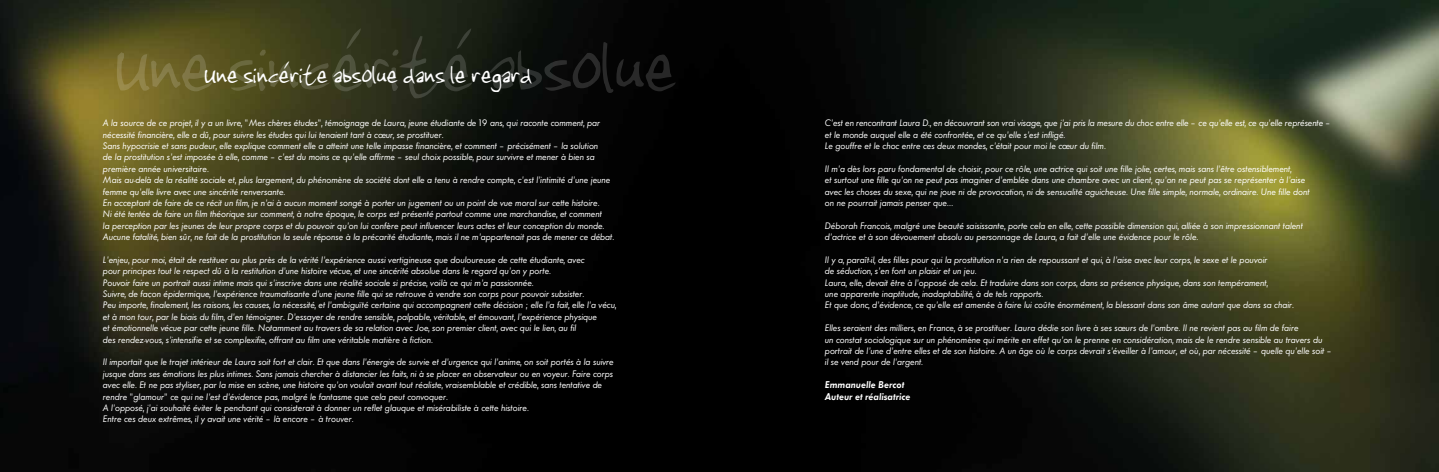
<style>
.page{position:relative;width:1439px;height:472px;background:#fff}
.page>*{position:absolute;margin:0;border:0;box-sizing:border-box;transform-origin:0 0}
.t1{font:98.52px "Jenkinsv 20";color:#fff}
.t2{font:33.95px "Jenkinsv 20";color:#fff}
.t3{font:9.19px/11.4px "Canal Demi Italique";color:#fff}
.t4{font:8.75px/11.4px "Canal Light Italique";color:#fff}
</style>
<div class="page">
<img style="left:0;top:0;width:1439px;height:471px">
<h1 class="t1" style="left:113px;top:12px;width:562px">Une sincérité absolue</h1>
<h2 class="t2" style="left:203px;top:55px;width:329px">Une sincérite absolue dans le regard</h2>
<p class="t4" style="left:103px;top:117px;width:513px">A la source de ce projet, il y a un livre, “Mes chères études”, témoignage de Laura, jeune étudiante de 19 ans, qui raconte comment, par nécessité financière, elle a dû, pour suivre les études qui lui tenaient tant à cœur, se prostituer.<br>Sans hypocrisie et sans pudeur, elle explique comment elle a atteint une telle impasse financière, et comment – précisément – la solution<br>de la prostitution s’est imposée à elle, comme – c’est du moins ce qu’elle affirme – seul choix possible, pour survivre et mener à bien sa première année universitaire.<br>Mais au-delà de la réalité sociale et, plus largement, du phénomène de société dont elle a tenu à rendre compte, c’est l’intimité d’une jeune femme qu’elle livre avec une sincérité renversante.<br>En acceptant de faire de ce récit un film, je n’ai à aucun moment songé à porter un jugement ou un point de vue moral sur cette histoire.<br>Ni été tentée de faire un film théorique sur comment, à notre époque, le corps est présenté partout comme une marchandise, et comment<br>la perception par les jeunes de leur propre corps et du pouvoir qu’on lui confère peut influencer leurs actes et leur conception du monde.<br>Aucune fatalité, bien sûr, ne fait de la prostitution la seule réponse à la précarité étudiante, mais il ne m’appartenait pas de mener ce débat.</p>
<p class="t4" style="left:103px;top:254px;width:515px">L’enjeu, pour moi, était de restituer au plus près de la vérité l’expérience aussi vertigineuse que douloureuse de cette étudiante, avec<br>pour principes tout le respect dû à la restitution d’une histoire vécue, et une sincérité absolue dans le regard qu’on y porte.<br>Pouvoir faire un portrait aussi intime mais qui s’inscrive dans une réalité sociale si précise, voilà ce qui m’a passionnée.<br>Suivre, de façon épidermique, l’expérience traumatisante d’une jeune fille qui se retrouve à vendre son corps pour pouvoir subsister.<br>Peu importe, finalement, les raisons, les causes, la nécessité, et l’ambiguïté certaine qui accompagnent cette décision ; elle l’a fait, elle l’a vécu, et à mon tour, par le biais du film, d’en témoigner. D’essayer de rendre sensible, palpable, véritable, et émouvant, l’expérience physique<br>et émotionnelle vécue par cette jeune fille. Notamment au travers de sa relation avec Joe, son premier client, avec qui le lien, au fil<br>des rendez-vous, s’intensifie et se complexifie, offrant au film une véritable matière à fiction.</p>
<p class="t4" style="left:103px;top:356px;width:512px">Il importait que le trajet intérieur de Laura soit fort et clair. Et que dans l’énergie de survie et d’urgence qui l’anime, on soit portés à la suivre jusque dans ses émotions les plus intimes. Sans jamais chercher à distancier les faits, ni à se placer en observateur ou en voyeur. Faire corps avec elle. Et ne pas styliser, par la mise en scène, une histoire qu’on voulait avant tout réaliste, vraisemblable et crédible, sans tentative de rendre “glamour” ce qui ne l’est d’évidence pas, malgré le fantasme que cela peut convoquer.<br>A l’opposé, j’ai souhaité éviter le penchant qui consisterait à donner un reflet glauque et misérabiliste à cette histoire.<br>Entre ces deux extrêmes, il y avait une vérité – là encore – à trouver.</p>
<p class="t4" style="left:825px;top:117px;width:507px">C’est en rencontrant Laura D., en découvrant son vrai visage, que j’ai pris la mesure du choc entre elle – ce qu’elle est, ce qu’elle représente – et le monde auquel elle a été confrontée, et ce qu’elle s’est infligé.<br>Le gouffre et le choc entre ces deux mondes, c’était pour moi le cœur du film.</p>
<p class="t4" style="left:825px;top:163px;width:486px">Il m’a dès lors paru fondamental de choisir, pour ce rôle, une actrice qui soit une fille jolie, certes, mais sans l’être ostensiblement,<br>et surtout une fille qu’on ne peut pas imaginer d’emblée dans une chambre avec un client, qu’on ne peut pas se représenter à l’aise avec les choses du sexe, qui ne joue ni de provocation, ni de sensualité aguicheuse. Une fille simple, normale, ordinaire. Une fille dont on ne pourrait jamais penser que…</p>
<p class="t4" style="left:825px;top:219px;width:479px">Déborah François, malgré une beauté saisissante, porte cela en elle, cette possible dimension qui, alliée à son impressionnant talent d’actrice et à son dévouement absolu au personnage de Laura, a fait d’elle une évidence pour le rôle.</p>
<p class="t4" style="left:825px;top:254px;width:471px">Il y a, paraît-il, des filles pour qui la prostitution n’a rien de repoussant et qui, à l’aise avec leur corps, le sexe et le pouvoir<br>de séduction, s’en font un plaisir et un jeu.<br>Laura, elle, devait être à l’opposé de cela. Et traduire dans son corps, dans sa présence physique, dans son tempérament,<br>une apparente inaptitude, inadaptabilité, à de tels rapports.<br>Et que donc, d’évidence, ce qu’elle est amenée à faire lui coûte énormément, la blessant dans son âme autant que dans sa chair.</p>
<p class="t4" style="left:825px;top:322px;width:509px">Elles seraient des milliers, en France, à se prostituer. Laura dédie son livre à ses sœurs de l’ombre. Il ne revient pas au film de faire<br>un constat sociologique sur un phénomène qui mérite en effet qu’on le prenne en considération, mais de le rendre sensible au travers du portrait de l’une d’entre elles et de son histoire. A un âge où le corps devrait s’éveiller à l’amour, et où, par nécessité – quelle qu’elle soit – il se vend pour de l’argent.</p>
<p class="t3" style="left:825px;top:378px;width:87px">Emmanuelle Bercot<br>Auteur et réalisatrice</p>
</div>
